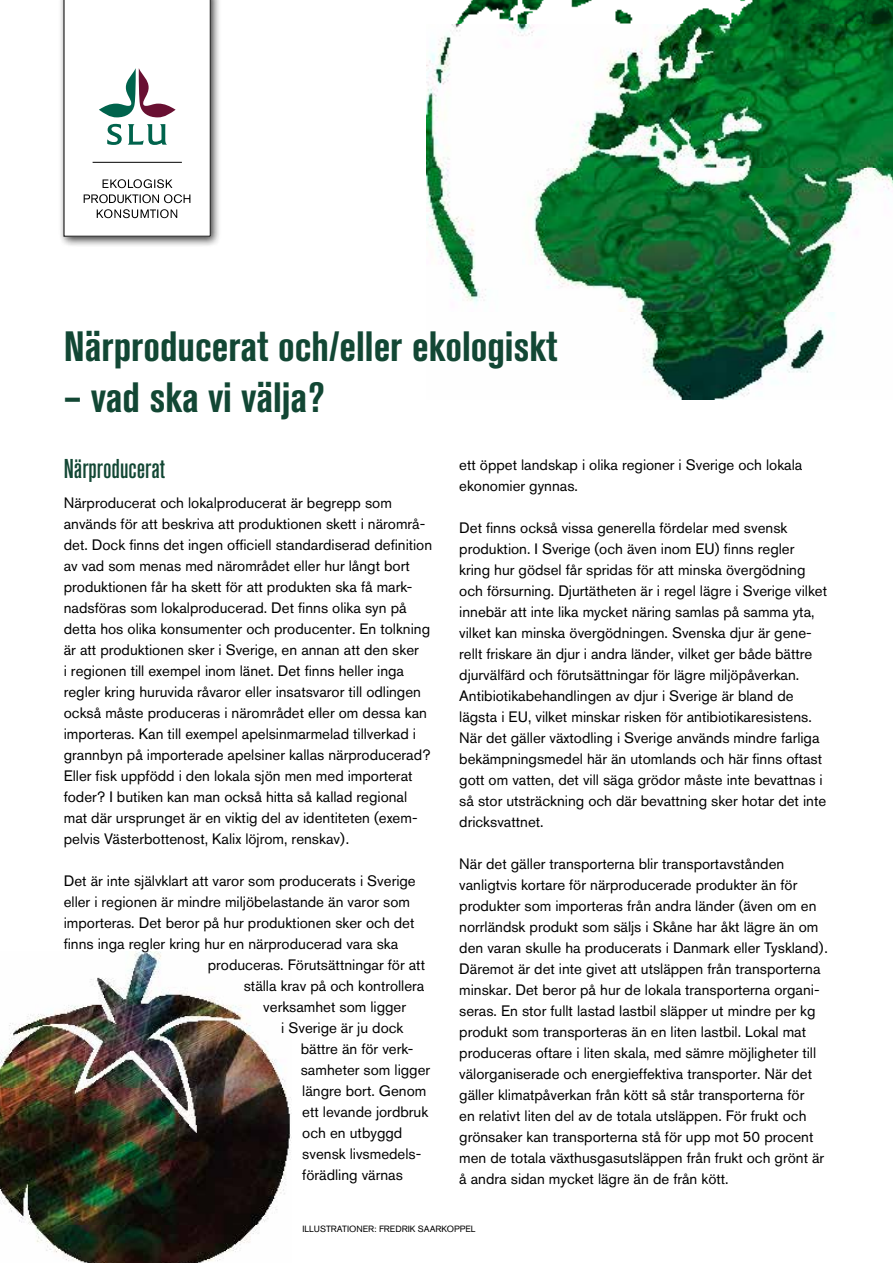
<style>
.page{position:relative;width:893px;height:1263px;background:#fff}
.page>*{position:absolute;margin:0;border:0;box-sizing:border-box;transform-origin:0 0}
.t1{font:700 condensed 42px "Akzidenz Grotesk BQ";color:#124734}
.t2{font:500 condensed 27px "Akzidenz Grotesk BQ";color:#124734}
.t3{font:15px/21px "Akzidenz Grotesk BQ";color:#000}
.t4{font:9px "Akzidenz Grotesk BQ";color:#000}
</style>
<div class="page">
<div style="left:59px;top:0;width:163px;height:248px;background:#000;opacity:.75"></div>
<svg style="left:64px;top:0;width:146px;height:236px"></svg>
<img style="left:427px;top:0;width:466px;height:400px">
<img style="left:0;top:951px;width:291px;height:312px">
<h1 class="t1" style="left:64px;top:323px;width:495px">Närproducerat och/eller ekologiskt</h1>
<h1 class="t1" style="left:64px;top:373px;width:262px">– vad ska vi välja?</h1>
<p class="t3" style="left:459px;top:454px;width:345px">ett öppet landskap i olika regioner i Sverige och lokala ekonomier gynnas.</p>
<p class="t3" style="left:459px;top:517px;width:369px">Det finns också vissa generella fördelar med svensk produktion. I Sverige (och även inom EU) finns regler kring hur gödsel får spridas för att minska övergödning och försurning. Djurtätheten är i regel lägre i Sverige vilket innebär att inte lika mycket näring samlas på samma yta, vilket kan minska övergödningen. Svenska djur är gene&shy;rellt friskare än djur i andra länder, vilket ger både bättre djurvälfärd och förutsättningar för lägre miljöpåverkan.<br>Antibiotikabehandlingen av djur i Sverige är bland de lägsta i EU, vilket minskar risken för antibiotikaresistens.<br>När det gäller växtodling i Sverige används mindre farliga bekämpningsmedel här än utomlands och här finns oftast gott om vatten, det vill säga grödor måste inte bevattnas i så stor utsträckning och där bevattning sker hotar det inte dricksvattnet.</p>
<p class="t3" style="left:459px;top:853px;width:370px">När det gäller transporterna blir transportavstånden vanligtvis kortare för närproducerade produkter än för produkter som importeras från andra länder (även om en norrländsk produkt som säljs i Skåne har åkt lägre än om den varan skulle ha producerats i Danmark eller Tyskland).<br>Däremot är det inte givet att utsläppen från transporterna minskar. Det beror på hur de lokala transporterna organi&shy;seras. En stor fullt lastad lastbil släpper ut mindre per kg produkt som transporteras än en liten lastbil. Lokal mat produceras oftare i liten skala, med sämre möjligheter till välorganiserade och energieffektiva transporter. När det gäller klimatpåverkan från kött så står transporterna för<br>en relativt liten del av de totala utsläppen. För frukt och grönsaker kan transporterna stå för upp mot 50 procent men de totala växthusgasutsläppen från frukt och grönt är å andra sidan mycket lägre än de från kött.</p>
<p class="t4" style="left:302px;top:1223px;width:175px">ILLUSTRATIONER: FREDRIK SAARKOPPEL</p>
<h2 class="t2" style="left:64px;top:454px;width:103px">Närproducerat</h2>
<p class="t3" style="left:64px;top:492px;width:370px">Närproducerat och lokalproducerat är begrepp som används för att beskriva att produktionen skett i närområ&shy;det. Dock finns det ingen officiell standardiserad definition av vad som menas med närområdet eller hur långt bort produktionen får ha skett för att produkten ska få mark&shy;nadsföras som lokalproducerad. Det finns olika syn på detta hos olika konsumenter och producenter. En tolkning är att produktionen sker i Sverige, en annan att den sker<br>i regionen till exempel inom länet. Det finns heller inga regler kring huruvida råvaror eller insatsvaror till odlingen också måste produceras i närområdet eller om dessa kan importeras. Kan till exempel apelsinmarmelad tillverkad i grannbyn på importerade apelsiner kallas närproducerad?<br>Eller fisk uppfödd i den lokala sjön men med importerat foder? I butiken kan man också hitta så kallad regional mat där ursprunget är en viktig del av identiteten (exem&shy;pelvis Västerbottenost, Kalix löjrom, renskav).</p>
<p class="t3" style="left:64px;top:870px;width:353px">Det är inte självklart att varor som producerats i Sverige</p>
<p class="t3" style="left:64px;top:891px;width:348px">eller i regionen är mindre miljöbelastande än varor som</p>
<p class="t3" style="left:64px;top:912px;width:352px">importeras. Det beror på hur produktionen sker och det</p>
<p class="t3" style="left:64px;top:933px;width:336px">finns inga regler kring hur en närproducerad vara ska</p>
<p class="t3" style="left:208px;top:954px;width:219px">produceras. Förutsättningar för att</p>
<p class="t3" style="left:244px;top:975px;width:182px">ställa krav på och kontrollera</p>
<p class="t3" style="left:263px;top:996px;width:144px">verksamhet som ligger</p>
<p class="t3" style="left:281px;top:1017px;width:124px">i Sverige är ju dock</p>
<p class="t3" style="left:301px;top:1038px;width:114px">bättre än för verk-</p>
<p class="t3" style="left:301px;top:1059px;width:131px">samheter som ligger</p>
<p class="t3" style="left:302px;top:1080px;width:126px">längre bort. Genom</p>
<p class="t3" style="left:302px;top:1101px;width:127px">ett levande jordbruk</p>
<p class="t3" style="left:302px;top:1122px;width:101px">och en utbyggd</p>
<p class="t3" style="left:302px;top:1143px;width:120px">svensk livsmedels-</p>
<p class="t3" style="left:302px;top:1164px;width:102px">förädling värnas</p>
</div>
